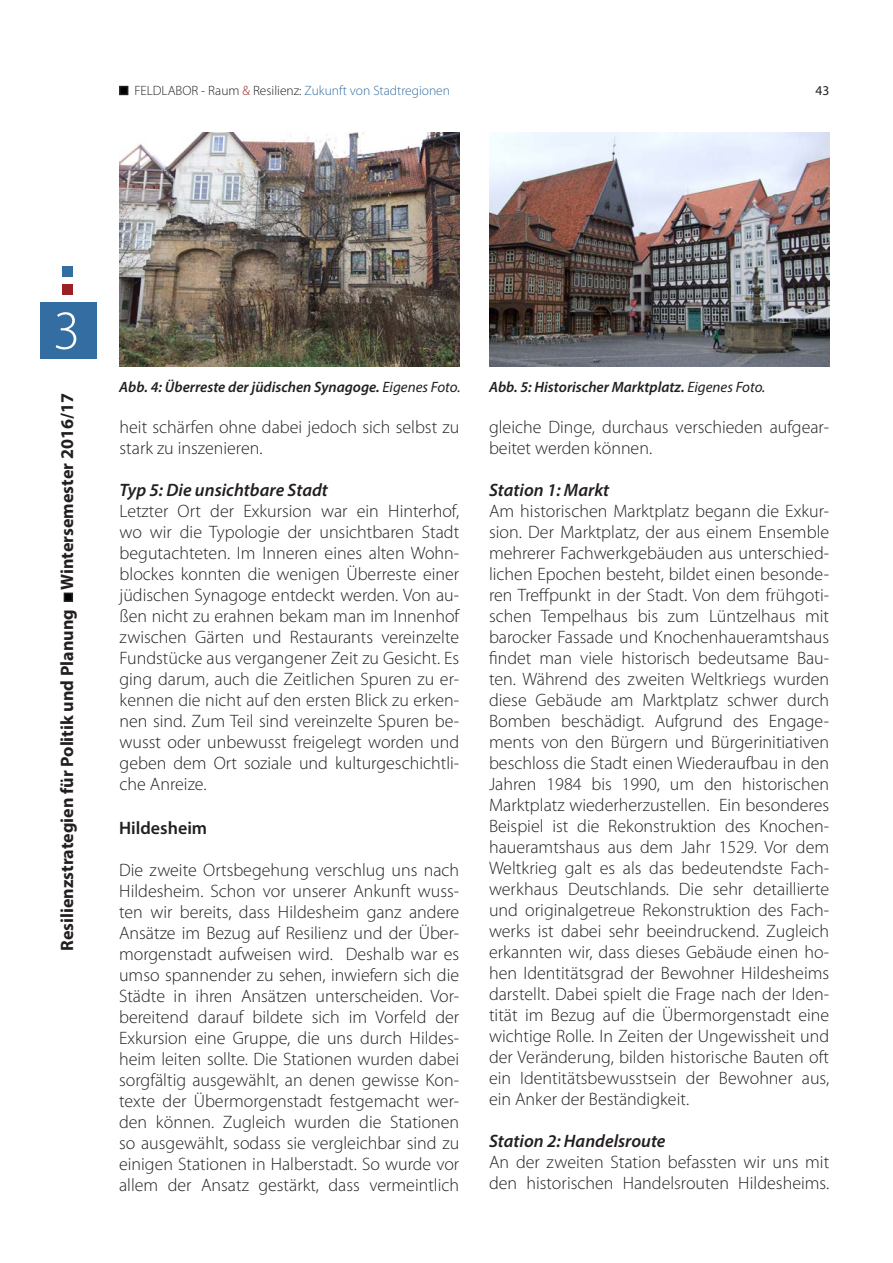
<style>
.page{position:relative;width:893px;height:1263px;background:#fff}
.page>*{position:absolute;margin:0;border:0;box-sizing:border-box;transform-origin:0 0}
.t1{font:300 55.5px "Myriad Pro";color:#fff}
.Fließtext{font:300 18px/21px "Myriad Pro";color:#231f20}
.Zwischenüberschrift{font:300 18px/21px "Myriad Pro";color:#231f20;text-align:justify}
.t2{font:700 18px "Myriad Pro";color:#231f20}
.Fließtext-2{font:italic 600 18px "Myriad Pro";color:#231f20}
.Fließtext-3{font:600 18px "Myriad Pro";color:#231f20}
.Bildunterschrift{font:italic 600 15px "Myriad Pro";color:#231f20}
.t3{font:300 13.5px "Myriad Pro";color:#231f20}
.t4{font:13.5px "Myriad Pro";color:#231f20}
.s1{color:#9e1f21}
.s2{color:#346da1}
.s3{font-weight:400}
</style>
<div class="page">
<div style="left:40px;top:303px;width:57px;height:56px;background:#346da1"></div>
<div style="left:120px;top:87px;width:8px;height:7px;background:#000"></div>
<div style="left:119px;top:86px;width:9px;height:9px;border:2px solid #231f20"></div>
<div style="left:64px;top:593px;width:8px;height:8px;background:#000"></div>
<div style="left:64px;top:593px;width:9px;height:9px;border:2px solid #231f20"></div>
<div style="left:62px;top:284px;width:11px;height:11px;background:#9a2024"></div>
<div style="left:62px;top:266px;width:11px;height:11px;background:#346da1"></div>
<img style="left:120px;top:133px;width:339px;height:234px">
<img style="left:489px;top:133px;width:340px;height:234px">
<p class="t3" style="left:134px;top:83px;width:317px">FELDLABOR - Raum <span class="s1">&amp;</span> Resilienz: <span class="s2">Zukunft von Stadtregionen</span></p>
<p class="t4" style="left:816px;top:82px;width:15px">43</p>
<h1 class="t1" style="left:53px;top:297px;width:29px">3</h1>
<p class="t2" style="left:55px;top:951px;width:559px;rotate:-90deg">Resilienzstrategien für Politik und Planung Wintersemester 2016/17</p>
<p class="Bildunterschrift" style="left:119px;top:378px;width:343px">Abb. 4: Überreste der jüdischen Synagoge. <span class="s3">Eigenes Foto.</span></p>
<p class="Fließtext" style="left:120px;top:416px;width:341px">heit schärfen ohne dabei jedoch sich selbst zu stark zu inszenieren.</p>
<p class="Fließtext-2" style="left:120px;top:479px;width:210px">Typ 5: Die unsichtbare Stadt</p>
<p class="Fließtext" style="left:120px;top:500px;width:341px;text-align:justify">Letzter Ort der Exkursion war ein Hinterhof, wo wir die Typologie der unsichtbaren Stadt begutachteten. Im Inneren eines alten Wohn&shy;blockes konnten die wenigen Überreste einer jüdischen Synagoge entdeckt werden. Von au&shy;ßen nicht zu erahnen bekam man im Innenhof zwischen Gärten und Restaurants vereinzelte Fundstücke aus vergangener Zeit zu Gesicht. Es ging darum, auch die Zeitlichen Spuren zu er&shy;kennen die nicht auf den ersten Blick zu erken&shy;nen sind. Zum Teil sind vereinzelte Spuren be&shy;wusst oder unbewusst freigelegt worden und geben dem Ort soziale und kulturgeschichtli&shy;che Anreize.</p>
<p class="Fließtext-3" style="left:119px;top:817px;width:90px">Hildesheim</p>
<p class="Zwischenüberschrift" style="left:119px;top:859px;width:342px">Die zweite Ortsbegehung verschlug uns nach Hildesheim. Schon vor unserer Ankunft wuss&shy;ten wir bereits, dass Hildesheim ganz andere Ansätze im Bezug auf Resilienz und der Über&shy;morgenstadt aufweisen wird. Deshalb war es umso spannender zu sehen, inwiefern sich die Städte in ihren Ansätzen unterscheiden. Vor&shy;bereitend darauf bildete sich im Vorfeld der Exkursion eine Gruppe, die uns durch Hildes&shy;heim leiten sollte. Die Stationen wurden dabei sorgfältig ausgewählt, an denen gewisse Kon&shy;texte der Übermorgenstadt festgemacht wer&shy;den können. Zugleich wurden die Stationen so ausgewählt, sodass sie vergleichbar sind zu einigen Stationen in Halberstadt. So wurde vor allem der Ansatz gestärkt, dass vermeintlich</p>
<p class="Bildunterschrift" style="left:489px;top:378px;width:278px">Abb. 5: Historischer Marktplatz. <span class="s3">Eigenes Foto.</span></p>
<p class="Zwischenüberschrift" style="left:489px;top:416px;width:342px">gleiche Dinge, durchaus verschieden aufgear&shy;beitet werden können.</p>
<p class="Fließtext-2" style="left:489px;top:478px;width:122px">Station 1: Markt</p>
<p class="Fließtext" style="left:489px;top:500px;width:342px;text-align:justify">Am historischen Marktplatz begann die Exkur&shy;sion. Der Marktplatz, der aus einem Ensemble mehrerer Fachwerkgebäuden aus unterschied&shy;lichen Epochen besteht, bildet einen besonde&shy;ren Treffpunkt in der Stadt. Von dem frühgoti&shy;schen Tempelhaus bis zum Lüntzelhaus mit barocker Fassade und Knochenhaueramtshaus findet man viele historisch bedeutsame Bau&shy;ten. Während des zweiten Weltkriegs wurden diese Gebäude am Marktplatz schwer durch Bomben beschädigt. Aufgrund des Engage&shy;ments von den Bürgern und Bürgerinitiativen beschloss die Stadt einen Wiederaufbau in den Jahren 1984 bis 1990, um den historischen Marktplatz wiederherzustellen. Ein besonderes Beispiel ist die Rekonstruktion des Knochen&shy;haueramtshaus aus dem Jahr 1529. Vor dem Weltkrieg galt es als das bedeutendste Fach&shy;werkhaus Deutschlands. Die sehr detaillierte und originalgetreue Rekonstruktion des Fach&shy;werks ist dabei sehr beeindruckend. Zugleich erkannten wir, dass dieses Gebäude einen ho&shy;hen Identitätsgrad der Bewohner Hildesheims darstellt. Dabei spielt die Frage nach der Iden&shy;tität im Bezug auf die Übermorgenstadt eine wichtige Rolle. In Zeiten der Ungewissheit und der Veränderung, bilden historische Bauten oft ein Identitätsbewusstsein der Bewohner aus, ein Anker der Beständigkeit.</p>
<p class="Fließtext-2" style="left:489px;top:1129px;width:178px">Station 2: Handelsroute</p>
<p class="Fließtext" style="left:489px;top:1151px;width:342px">An der zweiten Station befassten wir uns mit den historischen Handelsrouten Hildesheims.</p>
</div>
